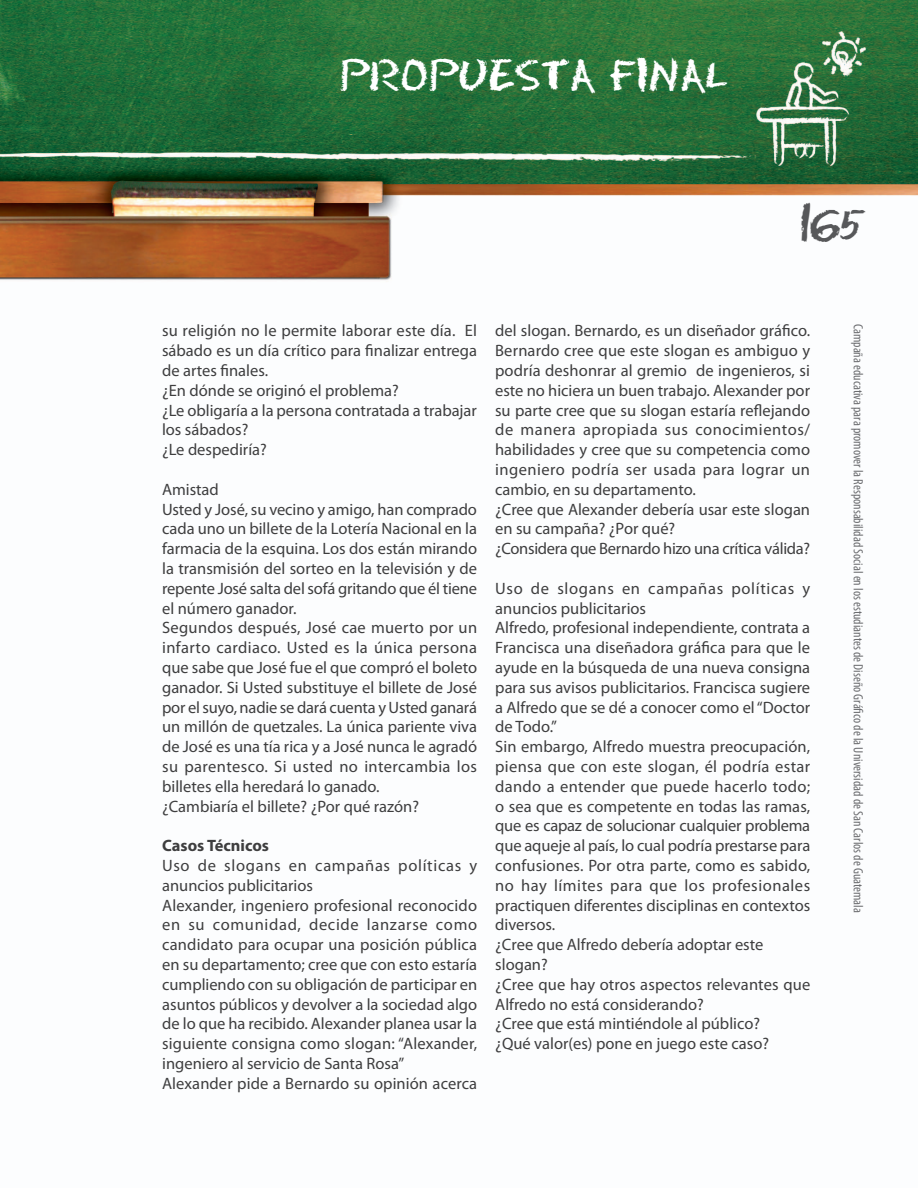
<style>
.page{position:relative;width:918px;height:1188px;background:#fff}
.page>*{position:absolute;margin:0;border:0;box-sizing:border-box;transform-origin:0 0}
.t1{font:45px "Chalk Dust Regular SWFTE";color:#fff}
.t2{font:36px "Chalk Dust Regular SWFTE";color:#57585a}
.t3{font:16.5px/19.8px "Myriad Pro";color:#3e3e3f}
.t4{font:700 16.5px "Myriad Pro";color:#3e3e3f}
.t5{font:condensed 13.5px "Myriad Pro";color:#6c6d70}
</style>
<div class="page">
<img style="left:0;top:0;width:918px;height:280px">
<h1 class="t1" style="left:340px;top:42px;width:389px">PROPUESTA FINAL</h1>
<h2 class="t2" style="left:799px;top:202px;width:67px">165</h2>
<p class="t3" style="left:162px;top:321px;width:317px">su religión no le permite laborar este día. El sábado es un día crítico para finalizar entrega de artes finales.<br>¿En dónde se originó el problema?<br>¿Le obligaría a la persona contratada a trabajar los sábados?<br>¿Le despediría?</p>
<p class="t3" style="left:162px;top:479px;width:317px">Amistad<br>Usted y José, su vecino y amigo, han comprado cada uno un billete de la Lotería Nacional en la farmacia de la esquina. Los dos están mirando la transmisión del sorteo en la televisión y de repente José salta del sofá gritando que él tiene el número ganador.<br>Segundos después, José cae muerto por un infarto cardiaco. Usted es la única persona que sabe que José fue el que compró el boleto ganador. Si Usted substituye el billete de José por el suyo, nadie se dará cuenta y Usted ganará un millón de quetzales. La única pariente viva de José es una tía rica y a José nunca le agradó su parentesco. Si usted no intercambia los billetes ella heredará lo ganado.<br>¿Cambiaría el billete? ¿Por qué razón?</p>
<p class="t4" style="left:162px;top:835px;width:108px">Casos Técnicos</p>
<p class="t3" style="left:162px;top:855px;width:317px">Uso de slogans en campañas políticas y anuncios publicitarios<br>Alexander, ingeniero profesional reconocido en su comunidad, decide lanzarse como candidato para ocupar una posición pública en su departamento; cree que con esto estaría cumpliendo con su obligación de participar en asuntos públicos y devolver a la sociedad algo de lo que ha recibido. Alexander planea usar la siguiente consigna como slogan: “Alexander, ingeniero al servicio de Santa Rosa” Alexander pide a Bernardo su opinión acerca</p>
<p class="t3" style="left:495px;top:321px;width:317px">del slogan. Bernardo, es un diseñador gráfico.<br>Bernardo cree que este slogan es ambiguo y podría deshonrar al gremio de ingenieros, si este no hiciera un buen trabajo. Alexander por su parte cree que su slogan estaría reflejando de manera apropiada sus conocimientos/ habilidades y cree que su competencia como ingeniero podría ser usada para lograr un cambio, en su departamento.<br>¿Cree que Alexander debería usar este slogan en su campaña? ¿Por qué?<br>¿Considera que Bernardo hizo una crítica válida?</p>
<p class="t3" style="left:495px;top:578px;width:317px">Uso de slogans en campañas políticas y anuncios publicitarios<br>Alfredo, profesional independiente, contrata a Francisca una diseñadora gráfica para que le ayude en la búsqueda de una nueva consigna para sus avisos publicitarios. Francisca sugiere a Alfredo que se dé a conocer como el“Doctor de Todo.”<br>Sin embargo, Alfredo muestra preocupación, piensa que con este slogan, él podría estar dando a entender que puede hacerlo todo; o sea que es competente en todas las ramas, que es capaz de solucionar cualquier problema que aqueje al país, lo cual podría prestarse para confusiones. Por otra parte, como es sabido, no hay límites para que los profesionales practiquen diferentes disciplinas en contextos diversos.<br>¿Cree que Alfredo debería adoptar este slogan?<br>¿Cree que hay otros aspectos relevantes que Alfredo no está considerando?<br>¿Cree que está mintiéndole al público?<br>¿Qué valor(es) pone en juego este caso?</p>
<p class="t5" style="left:866px;top:324px;width:590px;rotate:90deg">Campaña educativa para promover la Responsabilidad Social en los estudiantes de Diseño Gráfico de la Universidad de San Carlos de Guatemala</p>
</div>
